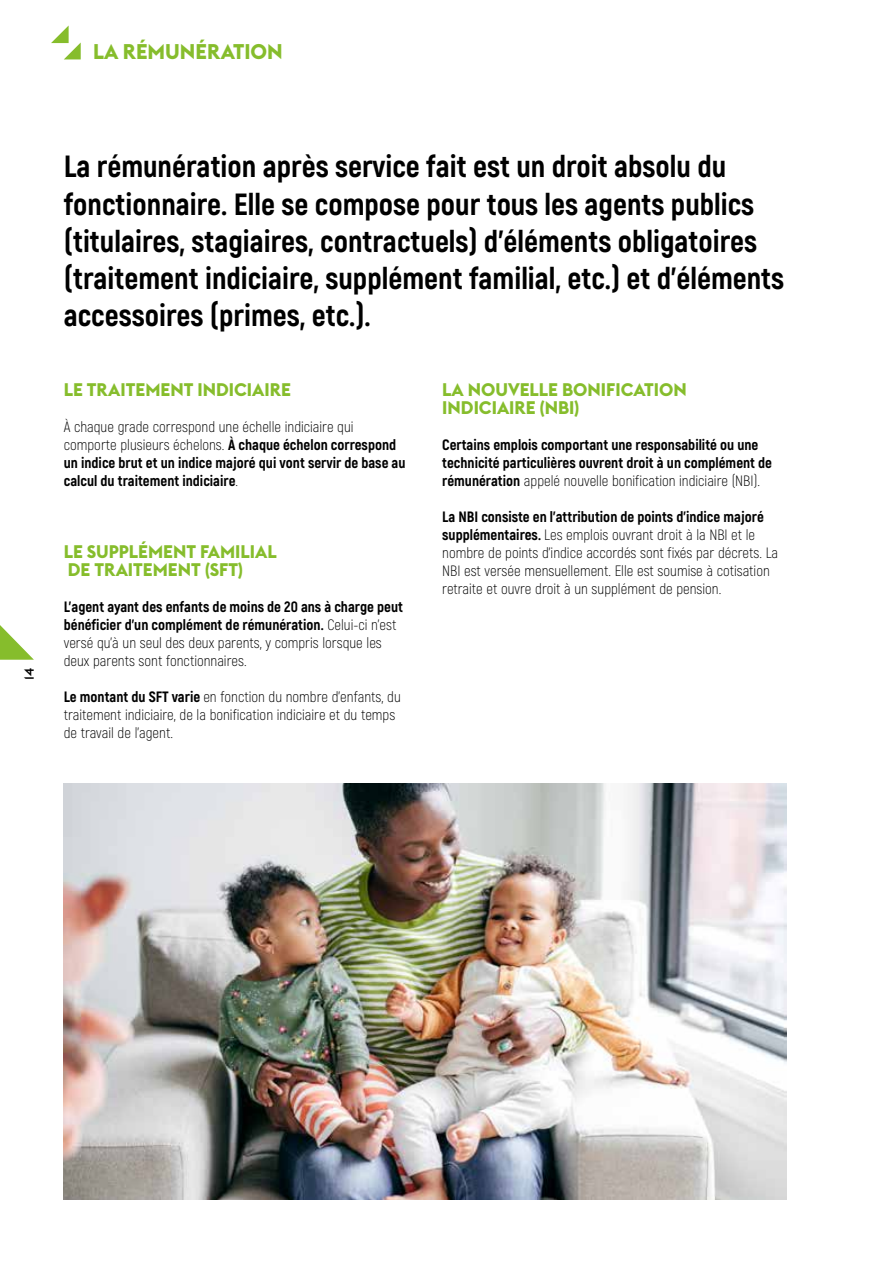
<style>
.page{position:relative;width:893px;height:1263px;background:#fff}
.page>*{position:absolute;margin:0;border:0;box-sizing:border-box;transform-origin:0 0}
.t1{font:800 30.6px/37.2px "Akrobat";color:#000}
.t2{font:700 21px "Euclid Flex";color:#86bd2c}
.t3{font:700 18px/18px "Euclid Flex";color:#86bd2c}
.t4{font:300 15px/18px "Akrobat";color:#000}
.t5{font:800 15px/18px "Akrobat";color:#000}
.t6{font:500 13.5px "Euclid Flex";color:#000}
.s1{font-weight:300}
.s2{font-weight:800}
</style>
<div class="page">
<svg style="left:0;top:625px;width:34px;height:35px"></svg>
<svg style="left:51px;top:26px;width:30px;height:33px"></svg>
<img style="left:64px;top:783px;width:723px;height:416px">
<h2 class="t2" style="left:93px;top:40px;width:191px">LA RÉMUNÉRATION</h2>
<p class="t6" style="left:21px;top:680px;width:14px;rotate:-90deg">14</p>
<p class="t1" style="left:64px;top:148px;width:722px">La rémunération après service fait est un droit absolu du fonctionnaire. Elle se compose pour tous les agents publics (titulaires, stagiaires, contractuels) d’éléments obligatoires (traitement indiciaire, supplément familial, etc.) et d’éléments accessoires (primes, etc.).</p>
<p class="t3" style="left:64px;top:381px;width:229px">LE TRAITEMENT INDICIAIRE</p>
<p class="t5" style="left:64px;top:418px;width:343px"><span class="s1">À chaque grade correspond une échelle indiciaire qui comporte plusieurs échelons.</span> À chaque échelon correspond un indice brut et un indice majoré qui vont servir de base au calcul du traitement indiciaire<span class="s1">.</span></p>
<p class="t3" style="left:64px;top:543px;width:214px">LE SUPPLÉMENT FAMILIAL<br>DE TRAITEMENT (SFT)</p>
<p class="t4" style="left:64px;top:598px;width:341px"><span class="s2">L’agent ayant des enfants de moins de 20 ans à charge peut bénéficier d’un complément de rémunération.</span> Celui-ci n’est versé qu’à un seul des deux parents, y compris lorsque les deux parents sont fonctionnaires.</p>
<p class="t4" style="left:64px;top:688px;width:338px"><span class="s2">Le montant du SFT varie</span> en fonction du nombre d’enfants, du traitement indiciaire, de la bonification indiciaire et du temps de travail de l’agent.</p>
<p class="t3" style="left:442px;top:381px;width:246px">LA NOUVELLE BONIFICATION<br>INDICIAIRE (NBI)</p>
<p class="t5" style="left:442px;top:436px;width:331px">Certains emplois comportant une responsabilité ou une technicité particulières ouvrent droit à un complément de rémunération <span class="s1">appelé nouvelle bonification indiciaire (NBI).</span></p>
<p class="t4" style="left:442px;top:508px;width:337px"><span class="s2">La NBI consiste en l’attribution de points d’indice majoré supplémentaires.</span> Les emplois ouvrant droit à la NBI et le nombre de points d’indice accordés sont fixés par décrets. La NBI est versée mensuellement. Elle est soumise à cotisation retraite et ouvre droit à un supplément de pension.</p>
</div>
